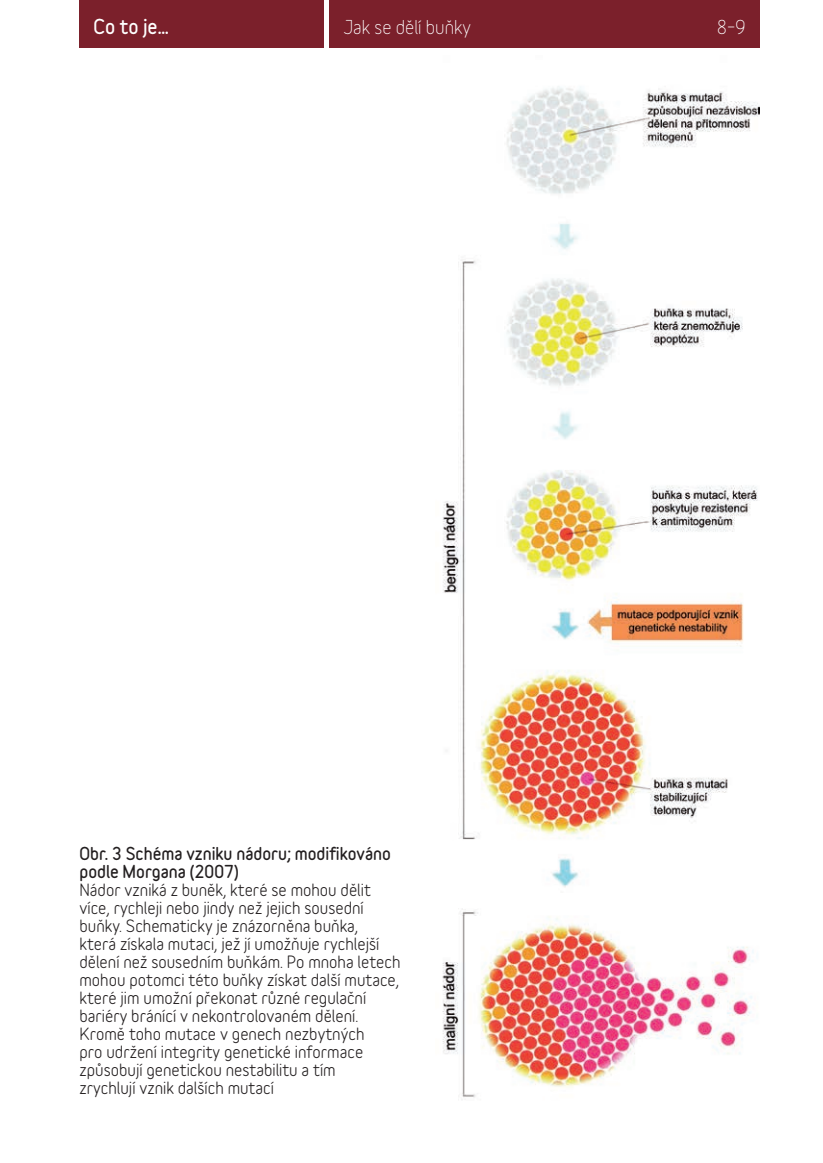
<style>
.page{position:relative;width:823px;height:1163px;background:#fff}
.page>*{position:absolute;margin:0;border:0;box-sizing:border-box;transform-origin:0 0}
.t1{font:18.4px "Variable";color:#fff}
.t2{font:900 18.4px "Variable";color:#fff}
.t3{font:700 16px/18px "Variable";color:#231f20}
.t4{font:900 16px/18px "Variable";color:#231f20}
</style>
<div class="page">
<div style="left:79px;top:0;width:244px;height:48px;background:#7b202b"></div>
<div style="left:329px;top:0;width:430px;height:48px;background:#7b202b"></div>
<img style="left:442px;top:86px;width:317px;height:1014px">
<p class="t2" style="left:94px;top:19px;width:77px">Co to je…</p>
<p class="t1" style="left:343px;top:20px;width:129px">Jak se dělí buňky</p>
<p class="t1" style="left:716px;top:20px;width:30px">8–9</p>
<p class="t4" style="left:79px;top:845px;width:313px">Obr. 3 Schéma vzniku nádoru; modifikováno podle Morgana (2007)</p>
<p class="t3" style="left:79px;top:882px;width:322px">Nádor vzniká z buněk, které se mohou dělit více, rychleji nebo jindy než jejich sousední buňky. Schematicky je znázorněna buňka,<br>která získala mutaci, jež jí umožňuje rychlejší dělení než sousedním buňkám. Po mnoha letech mohou potomci této buňky získat další mutace, které jim umožní překonat různé regulační bariéry bránící v nekontrolovaném dělení.<br>Kromě toho mutace v genech nezbytných<br>pro udržení integrity genetické informace způsobují genetickou nestabilitu a tím<br>zrychlují vznik dalších mutací</p>
</div>
